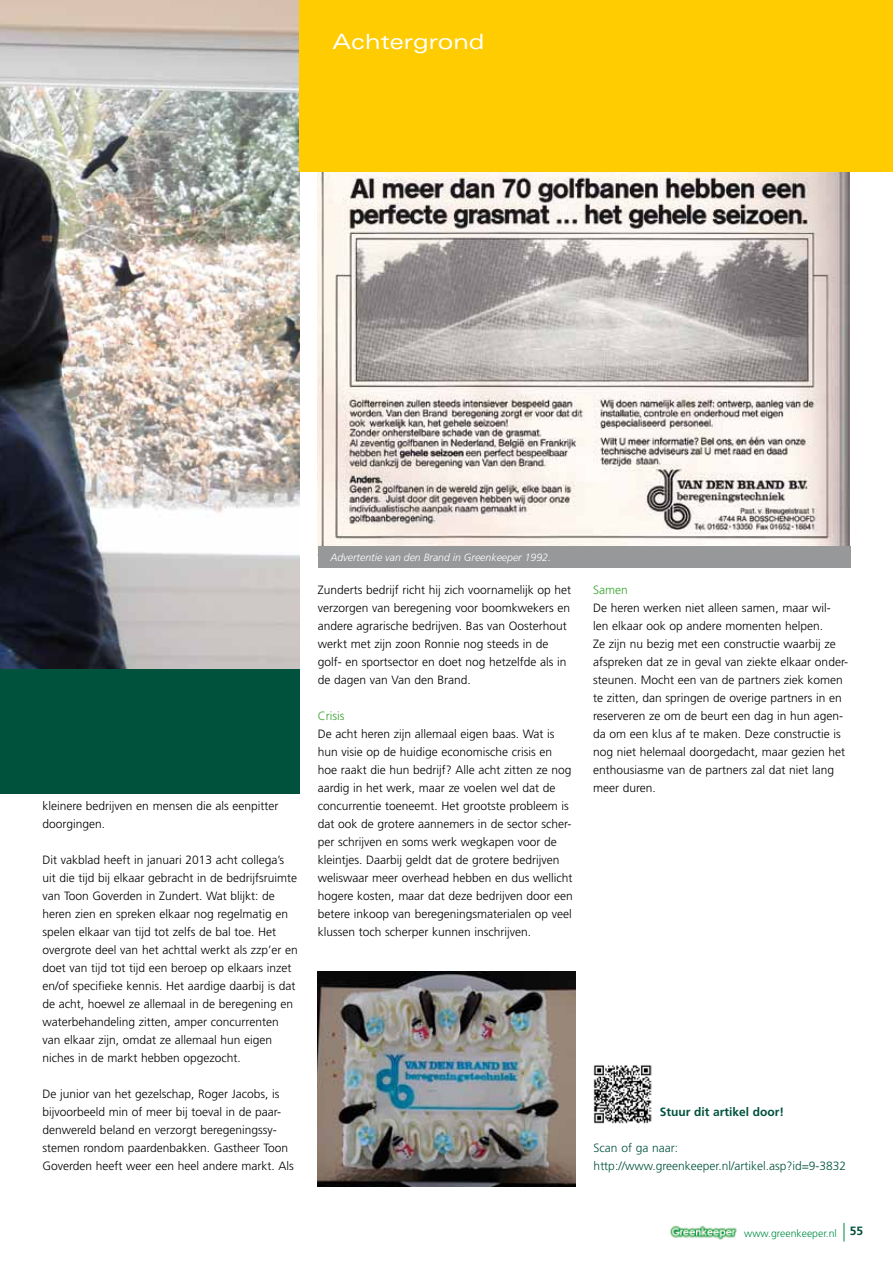
<style>
.page{position:relative;width:893px;height:1263px;background:#fff}
.page>*{position:absolute;margin:0;border:0;box-sizing:border-box;transform-origin:0 0}
.t1{font:expanded 21px "Univers";color:#fff}
.t2{font:300 12px/18px "Frutiger";color:#000}
.t3{font:300 12px/18px "Frutiger";color:#00523c}
.t4{font:700 12px "Frutiger";color:#00523c}
.t5{font:300 12px "Frutiger";color:#35a32c}
.t6{font:italic 300 10.5px "Frutiger";color:#fff}
.t7{font:300 10.5px "Frutiger";color:#008b45}
.s1{font-weight:700;font-size:12px;color:#00523c}
</style>
<div class="page">
<svg style="left:844px;top:1223px;width:1px;height:18px"></svg>
<img style="left:670px;top:1225px;width:67px;height:15px">
<img style="left:0;top:0;width:300px;height:670px">
<div style="left:0;top:670px;width:300px;height:124px;background:#00523c"></div>
<img style="left:318px;top:171px;width:532px;height:375px">
<img style="left:318px;top:972px;width:257px;height:214px">
<div style="left:318px;top:546px;width:532px;height:21px;background:#97989a"></div>
<div style="left:300px;top:0;width:593px;height:171px;background:#fecc00"></div>
<img style="left:593px;top:1065px;width:58px;height:58px">
<h1 class="t1" style="left:332px;top:29px;width:154px">Achtergrond</h1>
<p class="t2" style="left:43px;top:797px;width:237px">kleinere bedrijven en mensen die als eenpitter doorgingen.</p>
<p class="t2" style="left:43px;top:851px;width:257px">Dit vakblad heeft in januari 2013 acht collega’s uit die tijd bij elkaar gebracht in de bedrijfsruimte van Toon Goverden in Zundert. Wat blijkt: de heren zien en spreken elkaar nog regelmatig en spelen elkaar van tijd tot zelfs de bal toe. Het overgrote deel van het achttal werkt als zzp’er en doet van tijd tot tijd een beroep op elkaars inzet en/of specifieke kennis. Het aardige daarbij is dat de acht, hoewel ze allemaal in de beregening en waterbehandeling zitten, amper concurrenten van elkaar zijn, omdat ze allemaal hun eigen niches in de markt hebben opgezocht.</p>
<p class="t2" style="left:43px;top:1085px;width:253px">De junior van het gezelschap, Roger Jacobs, is bijvoorbeeld min of meer bij toeval in de paar&shy;denwereld beland en verzorgt beregeningssy&shy;stemen rondom paardenbakken. Gastheer Toon Goverden heeft weer een heel andere markt. Als</p>
<p class="t6" style="left:330px;top:551px;width:222px">Advertentie van den Brand in Greenkeeper 1992.</p>
<p class="t2" style="left:318px;top:581px;width:255px">Zunderts bedrijf richt hij zich voornamelijk op het verzorgen van beregening voor boomkwekers en andere agrarische bedrijven. Bas van Oosterhout werkt met zijn zoon Ronnie nog steeds in de golf- en sportsector en doet nog hetzelfde als in de dagen van Van den Brand.</p>
<p class="t5" style="left:318px;top:709px;width:28px">Crisis</p>
<p class="t2" style="left:318px;top:725px;width:256px">De acht heren zijn allemaal eigen baas. Wat is hun visie op de huidige economische crisis en hoe raakt die hun bedrijf? Alle acht zitten ze nog aardig in het werk, maar ze voelen wel dat de concurrentie toeneemt. Het grootste probleem is dat ook de grotere aannemers in de sector scher&shy;per schrijven en soms werk wegkapen voor de kleintjes. Daarbij geldt dat de grotere bedrijven weliswaar meer overhead hebben en dus wellicht hogere kosten, maar dat deze bedrijven door een betere inkoop van beregeningsmaterialen op veel klussen toch scherper kunnen inschrijven.</p>
<p class="t5" style="left:593px;top:583px;width:36px">Samen</p>
<p class="t2" style="left:593px;top:599px;width:257px">De heren werken niet alleen samen, maar wil&shy;len elkaar ook op andere momenten helpen.<br>Ze zijn nu bezig met een constructie waarbij ze afspreken dat ze in geval van ziekte elkaar onder&shy;steunen. Mocht een van de partners ziek komen te zitten, dan springen de overige partners in en reserveren ze om de beurt een dag in hun agen&shy;da om een klus af te maken. Deze constructie is nog niet helemaal doorgedacht, maar gezien het enthousiasme van de partners zal dat niet lang meer duren.</p>
<p class="t4" style="left:660px;top:1105px;width:126px">Stuur dit artikel door!</p>
<p class="t3" style="left:594px;top:1139px;width:254px">Scan of ga naar: http://www.greenkeeper.nl/artikel.asp?id=9-3832</p>
<p class="t7" style="left:744px;top:1227px;width:121px">www.greenkeeper.nl <span class="s1">55</span></p>
</div>
